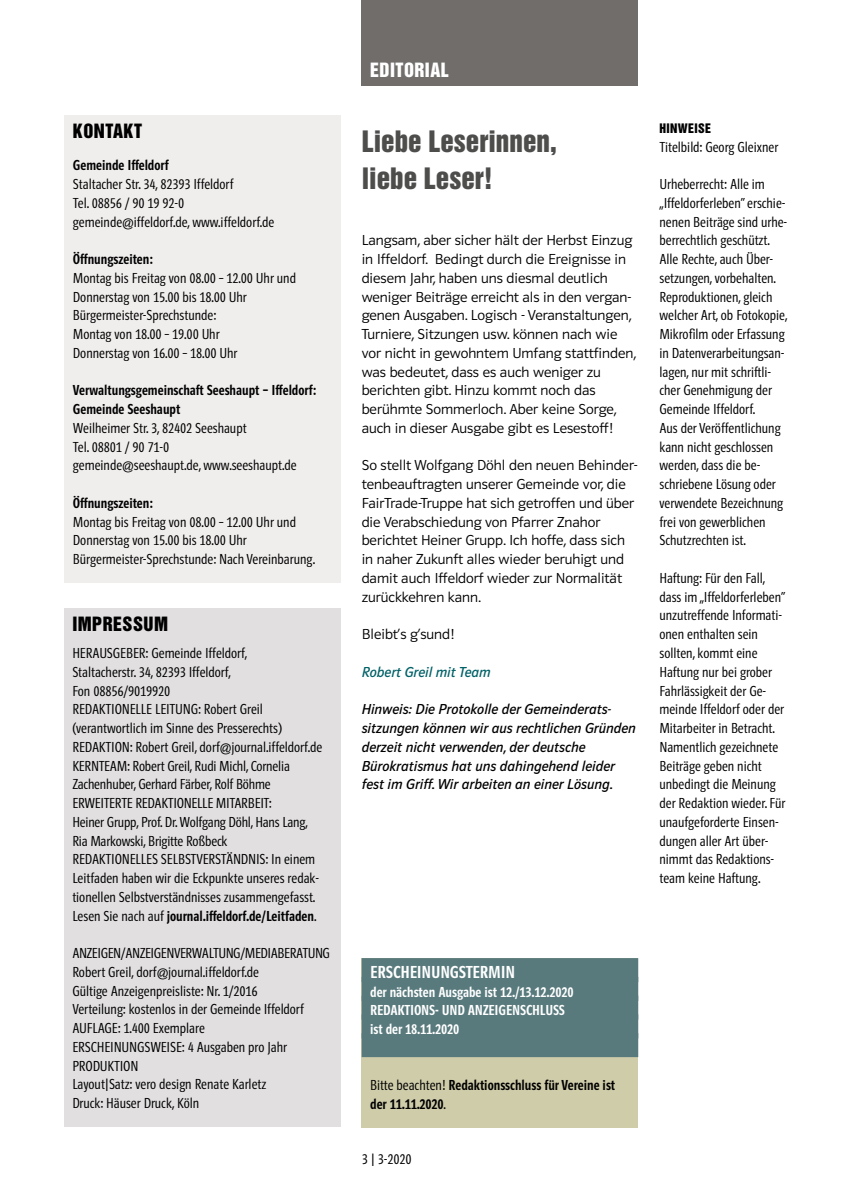
<style>
.page{position:relative;width:851px;height:1191px;background:#fff}
.page>*{position:absolute;margin:0;border:0;box-sizing:border-box;transform-origin:0 0}
.t1{font:27px/37.5px "Helvetica Inserat LT";color:#4d4d4c}
.t2{font:18px "Polo Eng R Krftg";color:#fff}
.t3{font:18px "Helvetica Inserat LT";letter-spacing:.025em;color:#000}
.t4{font:18px "Helvetica Inserat LT";letter-spacing:.025em;color:#fff}
.t5{font:15px/18.8px "Polo Eng R Leicht";color:#000}
.t6{font:15px/18.8px "Polo 11 K Leicht";color:#000}
.t7{font:15px/18.8px "Polo Eng R Krftg";color:#000}
.t8{font:15px/18.8px "Polo 11 K Buch Kursiv";color:#000}
.t9{font:15px/18.8px "Polo Eng R Krftg";color:#fff}
.t10{font:15px "Polo 11 K Buch Kursiv";color:#016167}
.t11{font:12px "Helvetica Inserat LT";letter-spacing:.025em;color:#000}
.s1{font-family:"Polo Eng R Leicht"}
</style>
<div class="page">
<div style="left:361px;top:0;width:277px;height:85px;background:#706d6b"></div>
<div style="left:64px;top:608px;width:276px;height:519px;background:#e1dfdf"></div>
<div style="left:361px;top:958px;width:277px;height:169px;background:#cfccaa"></div>
<div style="left:361px;top:958px;width:277px;height:24px;background:#597a7d"></div>
<div style="left:361px;top:976px;width:277px;height:24px;background:#597a7d"></div>
<div style="left:361px;top:995px;width:277px;height:24px;background:#597a7d"></div>
<div style="left:361px;top:1014px;width:277px;height:24px;background:#597a7d"></div>
<div style="left:361px;top:1033px;width:277px;height:24px;background:#597a7d"></div>
<div style="left:64px;top:115px;width:277px;height:468px;background:#f0eeed"></div>
<p class="t3" style="left:73px;top:120px;width:71px">KONTAKT</p>
<p class="t7" style="left:73px;top:156px;width:97px">Gemeinde Iffeldorf</p>
<p class="t5" style="left:73px;top:175px;width:203px">Staltacher Str. 34, 82393 Iffeldorf<br>Tel. 08856 / 90 19 92-0 gemeinde@iffeldorf.de, www.iffeldorf.de</p>
<p class="t7" style="left:73px;top:250px;width:81px">Öffnungszeiten:</p>
<p class="t5" style="left:73px;top:269px;width:224px">Montag bis Freitag von 08.00 – 12.00 Uhr und Donnerstag von 15.00 bis 18.00 Uhr Bürgermeister-Sprechstunde:<br>Montag von 18.00 – 19.00 Uhr<br>Donnerstag von 16.00 – 18.00 Uhr</p>
<p class="t7" style="left:73px;top:381px;width:244px">Verwaltungsgemeinschaft Seeshaupt – Iffeldorf:<br>Gemeinde Seeshaupt</p>
<p class="t5" style="left:73px;top:419px;width:225px">Weilheimer Str. 3, 82402 Seeshaupt<br>Tel. 08801 / 90 71-0 gemeinde@seeshaupt.de, www.seeshaupt.de</p>
<p class="t7" style="left:73px;top:494px;width:81px">Öffnungszeiten:</p>
<p class="t5" style="left:73px;top:512px;width:243px">Montag bis Freitag von 08.00 – 12.00 Uhr und<br>Donnerstag von 15.00 bis 18.00 Uhr<br>Bürgermeister-Sprechstunde: Nach Vereinbarung.</p>
<p class="t3" style="left:72px;top:613px;width:97px">IMPRESSUM</p>
<p class="t5" style="left:72px;top:644px;width:251px">HERAUSGEBER: Gemeinde Iffeldorf,<br>Staltacherstr. 34, 82393 Iffeldorf,<br>Fon 08856/9019920<br>REDAKTIONELLE LEITUNG: Robert Greil (verantwortlich im Sinne des Presserechts)<br>REDAKTION: Robert Greil, dorf@journal.iffeldorf.de KERNTEAM: Robert Greil, Rudi Michl, Cornelia Zachenhuber, Gerhard Färber, Rolf Böhme ERWEITERTE REDAKTIONELLE MITARBEIT:<br>Heiner Grupp, Prof. Dr. Wolfgang Döhl, Hans Lang, Ria Markowski, Brigitte Roßbeck<br>REDAKTIONELLES SELBSTVERSTÄNDNIS: In einem Leitfaden haben wir die Eckpunkte unseres redak&shy;tionellen Selbstverständnisses zusammengefasst.</p>
<p class="t7" style="left:72px;top:906px;width:245px"><span class="s1">Lesen Sie nach auf</span> journal.iffeldorf.de/Leitfaden<span class="s1">.</span></p>
<p class="t5" style="left:72px;top:944px;width:259px">ANZEIGEN/ANZEIGENVERWALTUNG/MEDIABERATUNG Robert Greil, dorf@journal.iffeldorf.de<br>Gültige Anzeigenpreisliste: Nr. 1/2016<br>Verteilung: kostenlos in der Gemeinde Iffeldorf AUFLAGE: 1.400 Exemplare<br>ERSCHEINUNGSWEISE: 4 Ausgaben pro Jahr PRODUKTION<br>Layout|Satz: vero design Renate Karletz<br>Druck: Häuser Druck, Köln</p>
<p class="t4" style="left:370px;top:59px;width:80px">EDITORIAL</p>
<h1 class="t1" style="left:361px;top:123px;width:196px">Liebe Leserinnen, liebe Leser!</h1>
<p class="t6" style="left:361px;top:231px;width:276px">Langsam, aber sicher hält der Herbst Einzug in Iffeldorf. Bedingt durch die Ereignisse in diesem Jahr, haben uns diesmal deutlich weniger Beiträge erreicht als in den vergan&shy;genen Ausgaben. Logisch - Veranstaltungen, Turniere, Sitzungen usw. können nach wie vor nicht in gewohntem Umfang stattfinden, was bedeutet, dass es auch weniger zu berichten gibt. Hinzu kommt noch das berühmte Sommerloch. Aber keine Sorge, auch in dieser Ausgabe gibt es Lesestoff!</p>
<p class="t6" style="left:361px;top:456px;width:277px">So stellt Wolfgang Döhl den neuen Behinder&shy;tenbeauftragten unserer Gemeinde vor, die FairTrade-Truppe hat sich getroffen und über die Verabschiedung von Pfarrer Znahor berichtet Heiner Grupp. Ich hoffe, dass sich in naher Zukunft alles wieder beruhigt und damit auch Iffeldorf wieder zur Normalität zurückkehren kann.</p>
<p class="t6" style="left:361px;top:625px;width:94px">Bleibt‘s g‘sund!</p>
<p class="t10" style="left:361px;top:664px;width:131px">Robert Greil mit Team</p>
<p class="t8" style="left:361px;top:700px;width:276px">Hinweis: Die Protokolle der Gemeinderats&shy;sitzungen können wir aus rechtlichen Gründen derzeit nicht verwenden, der deutsche Bürokratismus hat uns dahingehend leider fest im Griff. Wir arbeiten an einer Lösung.</p>
<p class="t11" style="left:659px;top:121px;width:53px">HINWEISE</p>
<p class="t5" style="left:659px;top:137px;width:120px">Titelbild: Georg Gleixner</p>
<p class="t5" style="left:659px;top:175px;width:129px">Urheberrecht: Alle im „Iffeldorferleben“ erschie&shy;nenen Beiträge sind urhe&shy;berrechtlich geschützt.<br>Alle Rechte, auch Über&shy;setzungen, vorbehalten.<br>Reproduktionen, gleich welcher Art, ob Fotokopie,<br>Mikrofilm oder Erfassung in Datenverarbeitungsan&shy;lagen, nur mit schriftli&shy;cher Genehmigung der<br>Gemeinde Iffeldorf.<br>Aus der Veröffentlichung kann nicht geschlossen werden, dass die be&shy;schriebene Lösung oder verwendete Bezeichnung frei von gewerblichen<br>Schutzrechten ist.</p>
<p class="t5" style="left:659px;top:569px;width:127px">Haftung: Für den Fall, dass im „Iffeldorferleben“ unzutreffende Informati&shy;onen enthalten sein sollten, kommt eine<br>Haftung nur bei grober<br>Fahrlässigkeit der Ge&shy;meinde Iffeldorf oder der<br>Mitarbeiter in Betracht.<br>Namentlich gezeichnete<br>Beiträge geben nicht unbedingt die Meinung der Redaktion wieder. Für unaufgeforderte Einsen&shy;dungen aller Art über&shy;nimmt das Redaktions&shy;team keine Haftung.</p>
<p class="t2" style="left:370px;top:962px;width:146px">ERSCHEINUNGSTERMIN</p>
<p class="t9" style="left:370px;top:982px;width:205px">der nächsten Ausgabe ist 12./13.12.2020<br>REDAKTIONS- UND ANZEIGENSCHLUSS ist der 18.11.2020</p>
<p class="t7" style="left:370px;top:1076px;width:246px"><span class="s1">Bitte beachten!</span> Redaktionsschluss für Vereine ist der 11.11.2020<span class="s1">.</span></p>
<p class="t5" style="left:361px;top:1150px;width:51px">3 | 3-2020</p>
</div>
